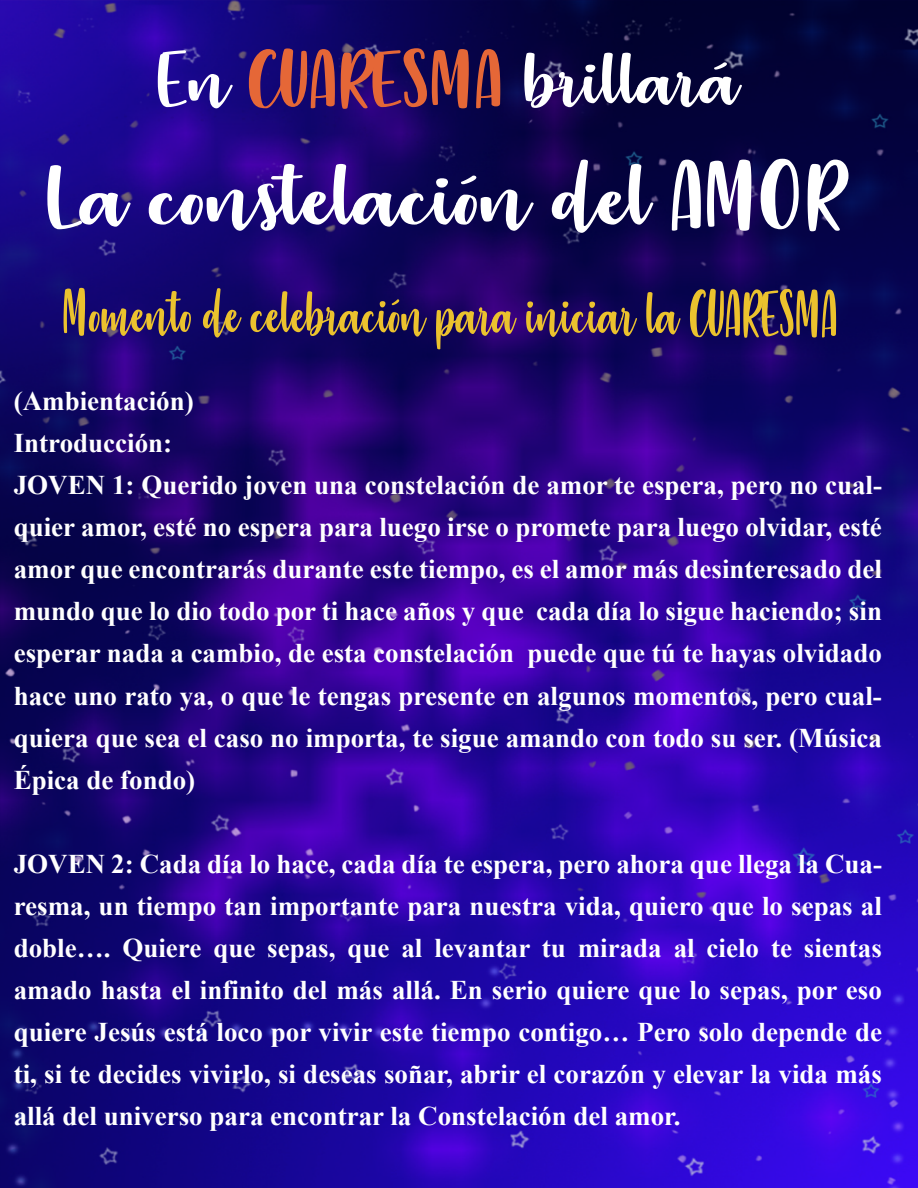
<style>
.page{position:relative;width:918px;height:1188px;background:#fff}
.page>*{position:absolute;margin:0;border:0;box-sizing:border-box;transform-origin:0 0}
.t1{font:108px "Strawberry Blossom";color:#fff;scale:1.19 1}
.t2{font:90px "Strawberry Blossom";color:#fff;scale:1.19 1}
.t3{font:72.9px "Strawberry Blossom";color:#ebc22e;scale:.85 1}
.t4{font:700 27px/42px "Times New Roman";color:#fff}
.s1{color:#e56737}
</style>
<div class="page">
<img style="left:0;top:0;width:918px;height:1188px">
<h2 class="t2" style="left:158px;top:37px;width:491px">En <span class="s1">CUARESMA</span> brillará</h2>
<h1 class="t1" style="left:47px;top:145px;width:672px">La constelación del AMOR</h1>
<h3 class="t3" style="left:64px;top:279px;width:914px">Momento de celebración para iniciar la CUARESMA</h3>
<p class="t4" style="left:14px;top:380px;width:870px">(Ambientación)<br>Introducción:<br>JOVEN 1: Querido joven una constelación de amor te espera, pero no cual&shy;quier amor, esté no espera para luego irse o promete para luego olvidar, esté amor que encontrarás durante este tiempo, es el amor más desinteresado del mundo que lo dio todo por ti hace años y que cada día lo sigue haciendo; sin esperar nada a cambio, de esta constelación puede que tú te hayas olvidado hace uno rato ya, o que le tengas presente en algunos momentos, pero cual&shy;quiera que sea el caso no importa, te sigue amando con todo su ser. (Música Épica de fondo)</p>
<p class="t4" style="left:14px;top:842px;width:870px;text-align:justify">JOVEN 2: Cada día lo hace, cada día te espera, pero ahora que llega la Cua&shy;resma, un tiempo tan importante para nuestra vida, quiero que lo sepas al doble…. Quiere que sepas, que al levantar tu mirada al cielo te sientas amado hasta el infinito del más allá. En serio quiere que lo sepas, por eso quiere Jesús está loco por vivir este tiempo contigo… Pero solo depende de ti, si te decides vivirlo, si deseas soñar, abrir el corazón y elevar la vida más allá del universo para encontrar la Constelación del amor.</p>
</div>
